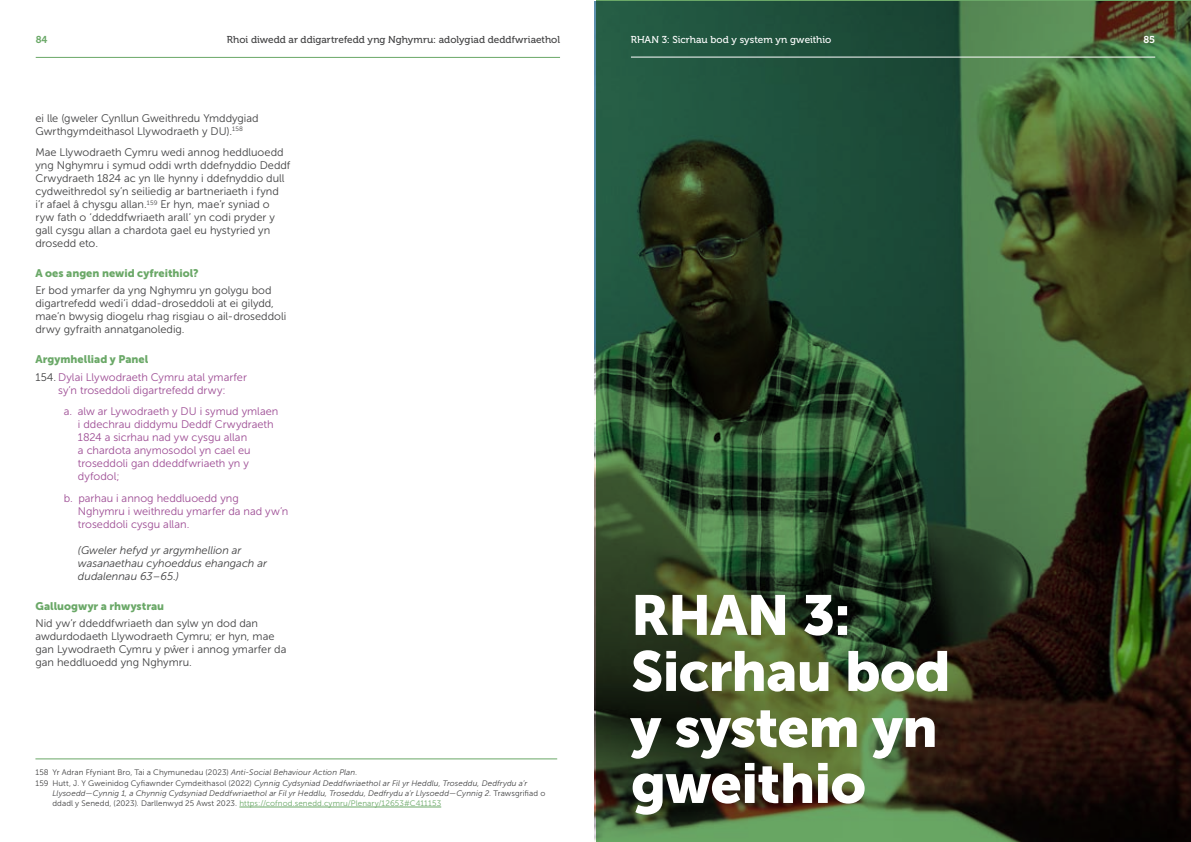
<style>
.page{position:relative;width:1191px;height:842px;background:#fff}
.page>*{position:absolute;margin:0;border:0;box-sizing:border-box;transform-origin:0 0}
.t1{font:56px/56px "Museo Sans 900";letter-spacing:-.015em;color:#fff}
.t2{font:11px/13px "Museo Sans 300";color:#404041}
.t3{font:11px/13px "Museo Sans 300";color:#9d4c94}
.t4{font:italic 11px/13px "Museo Sans 300";color:#404041}
.t5{font:11px "Museo Sans 900";color:#6aa867}
.t6{font:10px "Museo 500";letter-spacing:.005em;color:#404041}
.t7{font:10px "Museo 500";color:#fff}
.t8{font:10px "Museo 700";color:#6aa867}
.t9{font:10px "Museo 700";color:#fff}
.t10{font:italic 8px/11.4px "Museo Sans 300";letter-spacing:.01em;color:#404041}
.s1{color:#404041}
.s2{font-style:normal}
.s3{font-style:normal;color:#6aa867}
</style>
<div class="page">
<svg style="left:596px;top:0;width:595px;height:842px;background:#30492b"></svg>
<hr style="left:35px;top:759px;width:522px;height:1px;background:#6aa867">
<hr style="left:239px;top:807px;width:202px;height:1px;background:#6aa867">
<hr style="left:36px;top:57px;width:524px;height:1px;background:#6aa867">
<hr style="left:631px;top:57px;width:524px;height:1px;background:#fff">
<p class="t8" style="left:36px;top:34px;width:13px">84</p>
<p class="t6" style="left:227px;top:34px;width:334px">Rhoi diwedd ar ddigartrefedd yng Nghymru: adolygiad deddfwriaethol</p>
<p class="t7" style="left:631px;top:34px;width:202px">RHAN 3: Sicrhau bod y system yn gweithio</p>
<p class="t9" style="left:1143px;top:34px;width:13px">85</p>
<p class="t2" style="left:35px;top:111px;width:225px">ei lle (gweler Cynllun Gweithredu Ymddygiad<br>Gwrthgymdeithasol Llywodraeth y DU).<sup>158</sup></p>
<p class="t2" style="left:35px;top:146px;width:256px">Mae Llywodraeth Cymru wedi annog heddluoedd yng Nghymru i symud oddi wrth ddefnyddio Deddf Crwydraeth 1824 ac yn lle hynny i ddefnyddio dull cydweithredol sy’n seiliedig ar bartneriaeth i fynd<br>i’r afael â chysgu allan.<sup>159</sup> Er hyn, mae’r syniad o ryw fath o ‘ddeddfwriaeth arall’ yn codi pryder y gall cysgu allan a chardota gael eu hystyried yn drosedd eto.</p>
<p class="t5" style="left:35px;top:267px;width:165px">A oes angen newid cyfreithiol?</p>
<p class="t2" style="left:35px;top:284px;width:252px">Er bod ymarfer da yng Nghymru yn golygu bod digartrefedd wedi’i ddad-droseddoli at ei gilydd, mae’n bwysig diogelu rhag risgiau o ail-droseddoli drwy gyfraith annatganoledig.</p>
<p class="t5" style="left:35px;top:353px;width:114px">Argymhelliad y Panel</p>
<p class="t3" style="left:35px;top:370px;width:213px;text-align:center"><span class="s1">154.</span> Dylai Llywodraeth Cymru atal ymarfer sy’n troseddoli digartrefedd drwy:</p>
<p class="t3" style="left:78px;top:405px;width:202px;text-indent:-14px">a. alw ar Lywodraeth y DU i symud ymlaen i ddechrau diddymu Deddf Crwydraeth<br>1824 a sicrhau nad yw cysgu allan<br>a chardota anymosodol yn cael eu troseddoli gan ddeddfwriaeth yn y dyfodol;</p>
<p class="t3" style="left:78px;top:491px;width:212px;text-indent:-14px">b. parhau i annog heddluoedd yng<br>Nghymru i weithredu ymarfer da nad yw’n troseddoli cysgu allan.</p>
<p class="t4" style="left:78px;top:543px;width:191px">(Gweler hefyd yr argymhellion ar wasanaethau cyhoeddus ehangach ar dudalennau 63–65.)</p>
<p class="t5" style="left:35px;top:600px;width:130px">Galluogwyr a rhwystrau</p>
<p class="t2" style="left:35px;top:617px;width:252px">Nid yw’r ddeddfwriaeth dan sylw yn dod dan awdurdodaeth Llywodraeth Cymru; er hyn, mae gan Lywodraeth Cymru y pŵer i annog ymarfer da gan heddluoedd yng Nghymru.</p>
<p class="t10" style="left:35px;top:766px;width:493px"><span class="s2">158 Yr Adran Ffyniant Bro, Tai a Chymunedau (2023)</span> Anti-Social Behaviour Action Plan<span class="s2">.<br>159 Hutt, J. Y Gweinidog Cyfiawnder Cymdeithasol (2022)</span> Cynnig Cydsyniad Deddfwriaethol ar Fil yr Heddlu, Troseddu, Dedfrydu a’r</p>
<p class="t10" style="left:52px;top:788px;width:494px;line-height:10px">Llysoedd—Cynnig 1, a Chynnig Cydsyniad Deddfwriaethol ar Fil yr Heddlu, Troseddu, Dedfrydu a’r Llysoedd—Cynnig 2. <span class="s2">Trawsgrifiad o ddadl y Senedd, (2023). Darllenwyd 25 Awst 2023.</span> <span class="s3">https://cofnod.senedd.cymru/Plenary/12653#C411153</span></p>
<h1 class="t1" style="left:631px;top:587px;width:321px">RHAN 3:<br>Sicrhau bod y system yn gweithio</h1>
</div>
